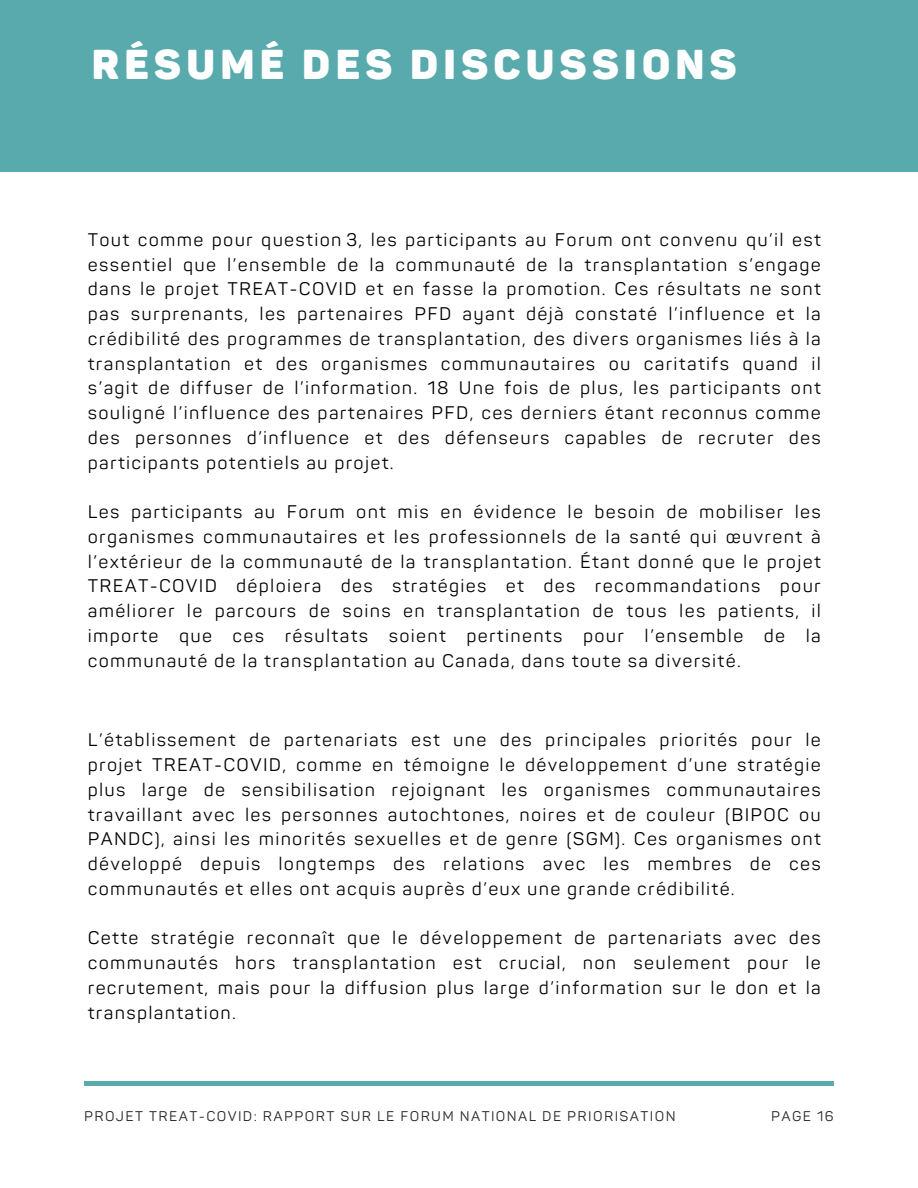
<style>
.page{position:relative;width:918px;height:1188px;background:#fff}
.page>*{position:absolute;margin:0;border:0;box-sizing:border-box;transform-origin:0 0}
.t1{font:900 41.1px "Panton";letter-spacing:.13em;color:#fff}
.t2{font:18px/24.8px "Panton";letter-spacing:.07em;color:#000;text-align:justify}
.t3{font:13.8px "Panton";letter-spacing:.1em;color:#222}
</style>
<div class="page">
<div style="left:0;top:0;width:918px;height:172px;background:#58aaad"></div>
<div style="left:84px;top:1081px;width:749px;height:5px;background:#58aaad"></div>
<h1 class="t1" style="left:92px;top:41px;width:646px">RÉSUMÉ DES DISCUSSIONS</h1>
<h2 class="t2" style="left:88px;top:228px;width:735px">Tout comme pour question 3, les participants au Forum ont convenu qu’il est essentiel que l’ensemble de la communauté de la transplantation s’engage dans le projet TREAT-COVID et en fasse la promotion. Ces résultats ne sont pas surprenants, les partenaires PFD ayant déjà constaté l’influence et la crédibilité des programmes de transplantation, des divers organismes liés à la transplantation et des organismes communautaires ou caritatifs quand il s’agit de diffuser de l’information. 18 Une fois de plus, les participants ont souligné l’influence des partenaires PFD, ces derniers étant reconnus comme des personnes d’influence et des défenseurs capables de recruter des participants potentiels au projet.</h2>
<h2 class="t2" style="left:88px;top:500px;width:735px">Les participants au Forum ont mis en évidence le besoin de mobiliser les organismes communautaires et les professionnels de la santé qui œuvrent à l’extérieur de la communauté de la transplantation. Étant donné que le projet TREAT-COVID déploiera des stratégies et des recommandations pour améliorer le parcours de soins en transplantation de tous les patients, il importe que ces résultats soient pertinents pour l’ensemble de la communauté de la transplantation au Canada, dans toute sa diversité.</h2>
<p class="t2" style="left:88px;top:728px;width:735px">L’établissement de partenariats est une des principales priorités pour le projet TREAT-COVID, comme en témoigne le développement d’une stratégie plus large de sensibilisation rejoignant les organismes communautaires travaillant avec les personnes autochtones, noires et de couleur (BIPOC ou PANDC), ainsi les minorités sexuelles et de genre (SGM). Ces organismes ont développé depuis longtemps des relations avec les membres de ces communautés et elles ont acquis auprès d’eux une grande crédibilité.</p>
<p class="t2" style="left:88px;top:926px;width:735px">Cette stratégie reconnaît que le développement de partenariats avec des communautés hors transplantation est crucial, non seulement pour le recrutement, mais pour la diffusion plus large d’information sur le don et la transplantation.</p>
<h2 class="t3" style="left:84px;top:1108px;width:593px">PROJET TREAT-COVID: RAPPORT SUR LE FORUM NATIONAL DE PRIORISATION</h2>
<p class="t3" style="left:771px;top:1108px;width:64px">PAGE 16</p>
</div>
